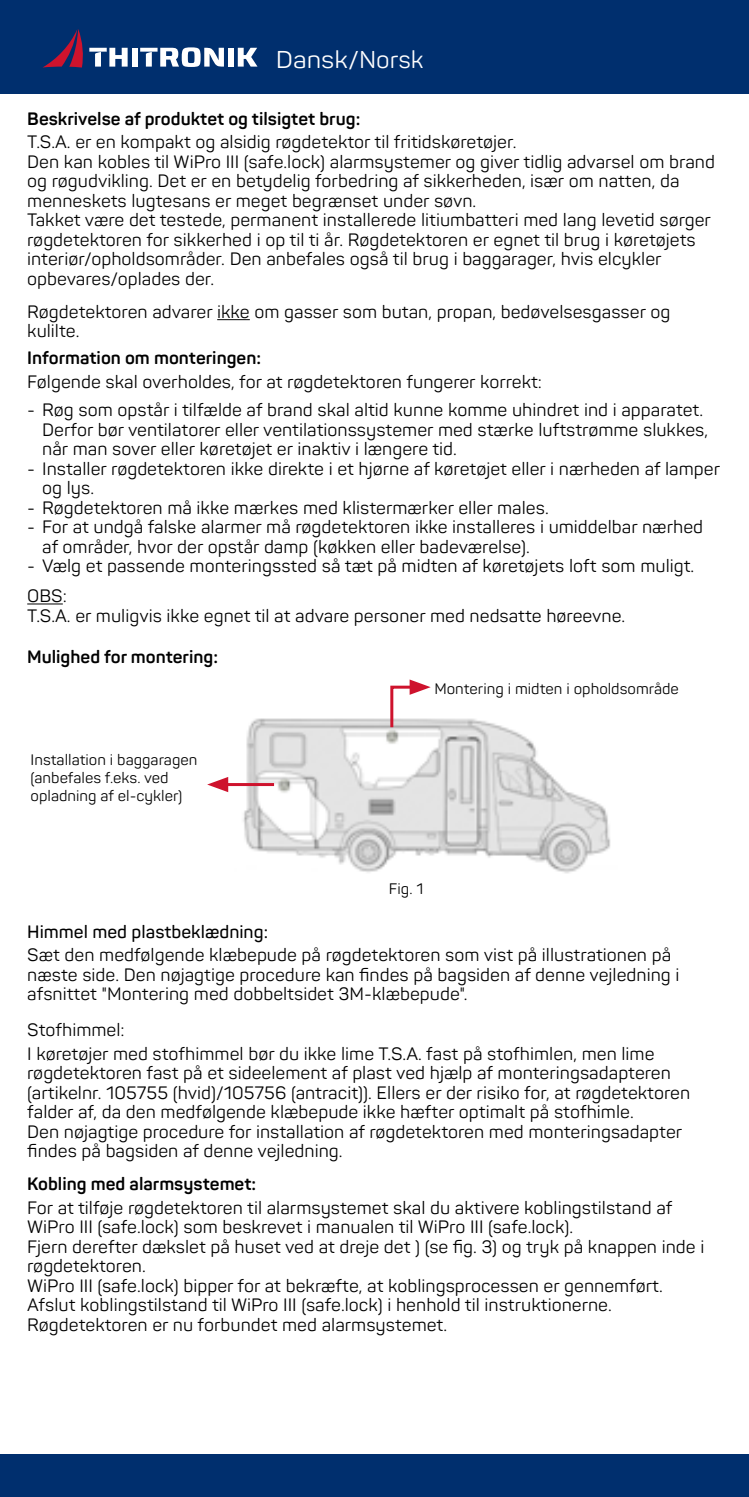
<style>
.page{position:relative;width:749px;height:1497px;background:#fff}
.page>*{position:absolute;margin:0;border:0;box-sizing:border-box;transform-origin:0 0}
.t1{font:24px "Panton";color:#fff;scale:1.06 1}
.t2{font:17.7px/19.5px "Panton";color:#000}
.t3{font:700 17.7px "Panton";color:#000}
.t4{font:600 17.7px "Panton";color:#000}
.t5{font:15px/18px "Panton";color:#000}
.s1{font-size:18px}
</style>
<div class="page">
<div style="left:0;top:0;width:748px;height:94px;background:#002f6e"></div>
<div style="left:0;top:1454px;width:748px;height:43px;background:#002f6e"></div>
<svg style="left:238px;top:48px;width:19px;height:19px"></svg>
<div style="left:228px;top:48px;width:6px;height:19px;background:#fff"></div>
<svg style="left:140px;top:47px;width:84px;height:20px"></svg>
<div style="left:131px;top:48px;width:6px;height:19px;background:#fff"></div>
<svg style="left:43px;top:29px;width:85px;height:39px"></svg>
<hr style="left:217px;top:319px;width:33px;height:1px;background:#000">
<hr style="left:27px;top:603px;width:36px;height:1px;background:#000">
<img style="left:234px;top:718px;width:377px;height:156px">
<svg style="left:388px;top:679px;width:42px;height:51px"></svg>
<hr style="left:223px;top:783px;width:51px;height:3px;background:#ce132d">
<svg style="left:207px;top:777px;width:21px;height:15px"></svg>
<h1 class="t1" style="left:276px;top:44px;width:141px">Dansk/Norsk</h1>
<p class="t3" style="left:27px;top:107px;width:334px">Beskrivelse af produktet og tilsigtet brug:</p>
<p class="t2" style="left:27px;top:132px;width:689px">T.S.A. er en kompakt og alsidig røgdetektor til fritidskøretøjer.<br>Den kan kobles til WiPro III (safe.lock) alarmsystemer og giver tidlig advarsel om brand og røgudvikling. Det er en betydelig forbedring af sikkerheden, især om natten, da menneskets lugtesans er meget begrænset under søvn.<br>Takket være det testede, permanent installerede litiumbatteri med lang levetid sørger røgdetektoren for sikkerhed i op til ti år. Røgdetektoren er egnet til brug i køretøjets interiør/opholdsområder. Den anbefales også til brug i baggarager, hvis elcykler opbevares/oplades der.</p>
<p class="t2" style="left:27px;top:302px;width:644px">Røgdetektoren advarer ikke om gasser som butan, propan, bedøvelsesgasser og kulilte.</p>
<p class="t3" style="left:27px;top:347px;width:235px">Information om monteringen:</p>
<p class="t2" style="left:27px;top:372px;width:516px">Følgende skal overholdes, for at røgdetektoren fungerer korrekt:</p>
<p class="t2" style="left:42px;top:400px;width:667px;text-indent:-15px">- Røg som opstår i tilfælde af brand skal altid kunne komme uhindret ind i apparatet.<br>Derfor bør ventilatorer eller ventilationssystemer med stærke luftstrømme slukkes, når man sover eller køretøjet er inaktiv i længere tid.</p>
<p class="t2" style="left:42px;top:459px;width:679px;text-indent:-15px">- Installer røgdetektoren ikke direkte i et hjørne af køretøjet eller i nærheden af lamper og lys.</p>
<p class="t2" style="left:27px;top:498px;width:523px">- Røgdetektoren må ikke mærkes med klistermærker eller males.</p>
<p class="t2" style="left:42px;top:517px;width:662px;text-indent:-15px">- For at undgå falske alarmer må røgdetektoren ikke installeres i umiddelbar nærhed af områder, hvor der opstår damp (køkken eller badeværelse).</p>
<p class="t2" style="left:27px;top:551px;width:668px;line-height:30px">- Vælg et passende monteringssted så tæt på midten af køretøjets loft som muligt<span class="s1">.<br></span>OBS:</p>
<p class="t2" style="left:27px;top:606px;width:599px">T.S.A. er muligvis ikke egnet til at advare personer med nedsatte høreevne.</p>
<p class="t3" style="left:27px;top:646px;width:192px">Mulighed for montering:</p>
<p class="t5" style="left:31px;top:751px;width:168px">Installation i baggaragen (anbefales f.eks. ved opladning af el-cykler)</p>
<p class="t5" style="left:434px;top:680px;width:246px">Montering i midten i opholdsområde</p>
<p class="t5" style="left:388px;top:879px;width:36px">Fig. 1</p>
<p class="t4" style="left:27px;top:920px;width:242px">Himmel med plastbeklædning:</p>
<p class="t2" style="left:27px;top:945px;width:653px">Sæt den medfølgende klæbepude på røgdetektoren som vist på illustrationen på næste side. Den nøjagtige procedure kan findes på bagsiden af denne vejledning i afsnittet "Montering med dobbeltsidet 3M-klæbepude".</p>
<p class="t2" style="left:27px;top:1017px;width:628px;line-height:23.7px">Stofhimmel:<br>I køretøjer med stofhimmel bør du ikke lime T.S.A. fast på stofhimlen, men lime</p>
<p class="t2" style="left:27px;top:1063px;width:664px">røgdetektoren fast på et sideelement af plast ved hjælp af monteringsadapteren (artikelnr. 105755 (hvid)/105756 (antracit)). Ellers er der risiko for, at røgdetektoren falder af, da den medfølgende klæbepude ikke hæfter optimalt på stofhimle.<br>Den nøjagtige procedure for installation af røgdetektoren med monteringsadapter findes på bagsiden af denne vejledning.</p>
<p class="t3" style="left:27px;top:1172px;width:230px">Kobling med alarmsystemet:</p>
<p class="t2" style="left:27px;top:1198px;width:678px">For at tilføje røgdetektoren til alarmsystemet skal du aktivere koblingstilstand af WiPro III (safe.lock) som beskrevet i manualen til WiPro III (safe.lock).<br>Fjern derefter dækslet på huset ved at dreje det ) (se fig. 3) og tryk på knappen inde i røgdetektoren.<br>WiPro III (safe.lock) bipper for at bekræfte, at koblingsprocessen er gennemført.<br>Afslut koblingstilstand til WiPro III (safe.lock) i henhold til instruktionerne.<br>Røgdetektoren er nu forbundet med alarmsystemet.</p>
</div>
